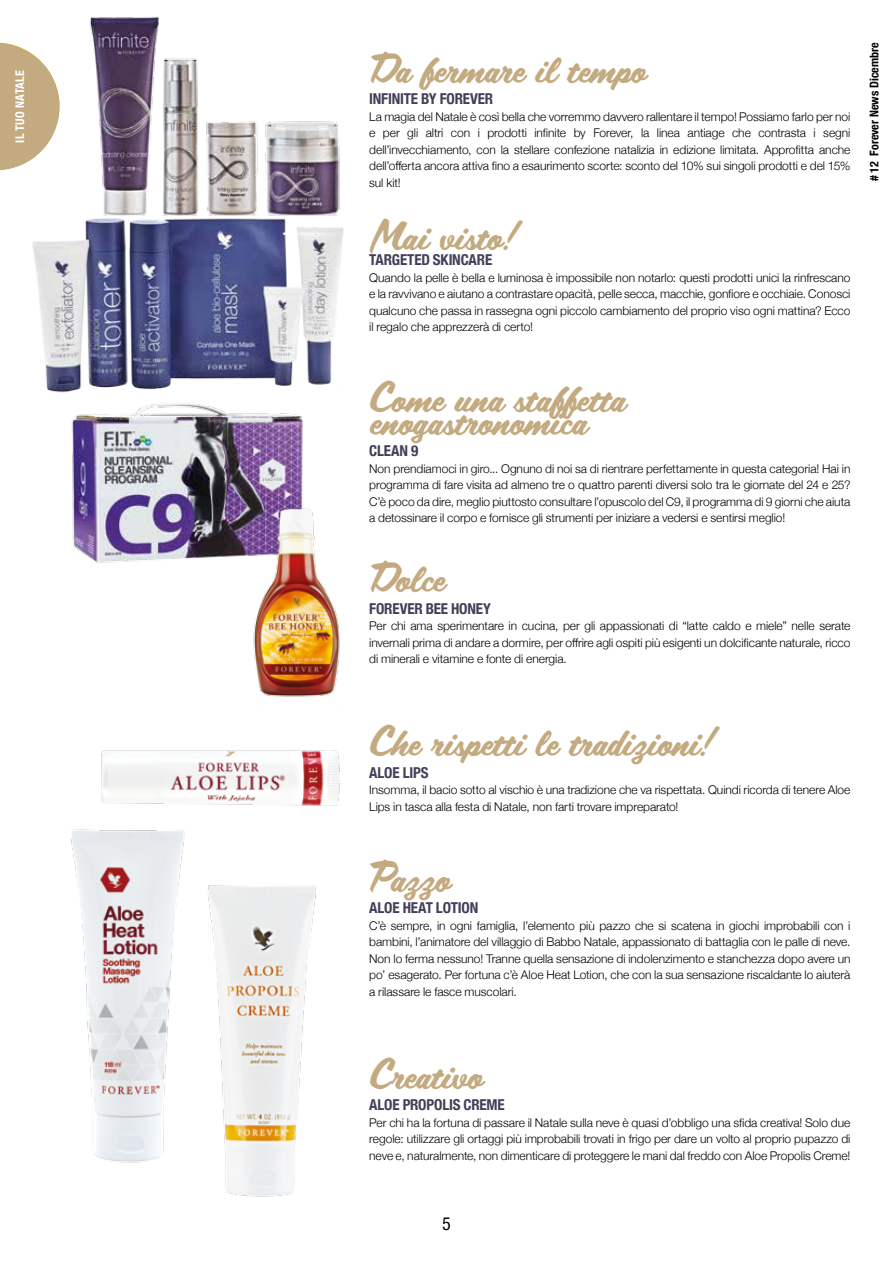
<style>
.page{position:relative;width:893px;height:1263px;background:#fff}
.page>*{position:absolute;margin:0;border:0;box-sizing:border-box;transform-origin:0 0}
.t1{font:37.5px "Scriptorama Tradeshow JF";letter-spacing:-.01em;color:#c4aa80}
.t2{font:condensed 18px "Helvetica Neue";color:#000}
.t3{font:700 condensed 15px "Helvetica Neue";letter-spacing:-.01em;color:#443e58}
.t4{font:300 12px/16.5px "Helvetica Neue";letter-spacing:-.005em;color:#000;text-align:justify}
.t5{font:700 condensed 12px "Helvetica Neue";color:#000}
.t6{font:700 condensed 12px "Helvetica Neue";letter-spacing:.025em;color:#fff}
</style>
<div class="page">
<svg style="left:0;top:43px;width:60px;height:127px"></svg>
<img style="left:89px;top:16px;width:251px;height:184px">
<img style="left:33px;top:200px;width:311px;height:192px">
<img style="left:53px;top:379px;width:290px;height:185px">
<img style="left:232px;top:502px;width:111px;height:195px">
<img style="left:101px;top:750px;width:239px;height:55px">
<img style="left:71px;top:829px;width:114px;height:334px">
<img style="left:208px;top:885px;width:108px;height:312px">
<p class="t6" style="left:10px;top:143px;width:74px;rotate:-90deg">IL TUO NATALE</p>
<h1 class="t1" style="left:369px;top:42px;width:278px">Da fermare il tempo</h1>
<p class="t3" style="left:369px;top:86px;width:126px">INFINITE BY FOREVER</p>
<p class="t4" style="left:369px;top:107px;width:483px">La magia del Natale è così bella che vorremmo davvero rallentare il tempo! Possiamo farlo per noi e per gli altri con i prodotti infinite by Forever, la linea antiage che contrasta i segni dell’invecchiamento, con la stellare confezione natalizia in edizione limitata. Approfitta anche dell’offerta ancora attiva fino a esaurimento scorte: sconto del 10% sui singoli prodotti e del 15% sul kit!</p>
<h1 class="t1" style="left:369px;top:209px;width:155px">Mai visto!</h1>
<p class="t3" style="left:369px;top:247px;width:124px">TARGETED SKINCARE</p>
<p class="t4" style="left:369px;top:268px;width:483px">Quando la pelle è bella e luminosa è impossibile non notarlo: questi prodotti unici la rinfrescano e la ravvivano e aiutano a contrastare opacità, pelle secca, macchie, gonfiore e occhiaie. Conosci qualcuno che passa in rassegna ogni piccolo cambiamento del proprio viso ogni mattina? Ecco il regalo che apprezzerà di certo!</p>
<h1 class="t1" style="left:369px;top:372px;width:258px">Come una staffetta</h1>
<h1 class="t1" style="left:369px;top:394px;width:219px">enogastronomica</h1>
<p class="t3" style="left:369px;top:439px;width:51px">CLEAN 9</p>
<p class="t4" style="left:369px;top:460px;width:483px">Non prendiamoci in giro... Ognuno di noi sa di rientrare perfettamente in questa categoria! Hai in programma di fare visita ad almeno tre o quattro parenti diversi solo tra le giornate del 24 e 25?<br>C’è poco da dire, meglio piuttosto consultare l’opuscolo del C9, il programma di 9 giorni che aiuta a detossinare il corpo e fornisce gli strumenti per iniziare a vedersi e sentirsi meglio!</p>
<h1 class="t1" style="left:369px;top:551px;width:77px">Dolce</h1>
<p class="t3" style="left:369px;top:596px;width:123px">FOREVER BEE HONEY</p>
<p class="t4" style="left:369px;top:617px;width:483px">Per chi ama sperimentare in cucina, per gli appassionati di “latte caldo e miele” nelle serate invernali prima di andare a dormire, per offrire agli ospiti più esigenti un dolcificante naturale, ricco di minerali e vitamine e fonte di energia.</p>
<p class="t5" style="left:864px;top:181px;width:140px;rotate:-90deg"># 12 Forever News Dicembre</p>
<h1 class="t1" style="left:369px;top:715px;width:352px">Che rispetti le tradizioni!</h1>
<p class="t3" style="left:369px;top:760px;width:61px">ALOE LIPS</p>
<p class="t4" style="left:369px;top:781px;width:483px">Insomma, il bacio sotto al vischio è una tradizione che va rispettata. Quindi ricorda di tenere Aloe<br>Lips in tasca alla festa di Natale, non farti trovare impreparato!</p>
<h1 class="t1" style="left:369px;top:851px;width:82px">Pazzo</h1>
<p class="t3" style="left:369px;top:896px;width:111px">ALOE HEAT LOTION</p>
<p class="t4" style="left:369px;top:917px;width:483px">C’è sempre, in ogni famiglia, l’elemento più pazzo che si scatena in giochi improbabili con i bambini, l’animatore del villaggio di Babbo Natale, appassionato di battaglia con le palle di neve.<br>Non lo ferma nessuno! Tranne quella sensazione di indolenzimento e stanchezza dopo avere un po’ esagerato. Per fortuna c’è Aloe Heat Lotion, che con la sua sensazione riscaldante lo aiuterà a rilassare le fasce muscolari.</p>
<h1 class="t1" style="left:369px;top:1048px;width:115px">Creativo</h1>
<p class="t3" style="left:369px;top:1092px;width:137px">ALOE PROPOLIS CREME</p>
<p class="t4" style="left:369px;top:1114px;width:483px">Per chi ha la fortuna di passare il Natale sulla neve è quasi d’obbligo una sfida creativa! Solo due regole: utilizzare gli ortaggi più improbabili trovati in frigo per dare un volto al proprio pupazzo di neve e, naturalmente, non dimenticare di proteggere le mani dal freddo con Aloe Propolis Creme!</p>
<h2 class="t2" style="left:442px;top:1213px;width:10px">5</h2>
</div>
